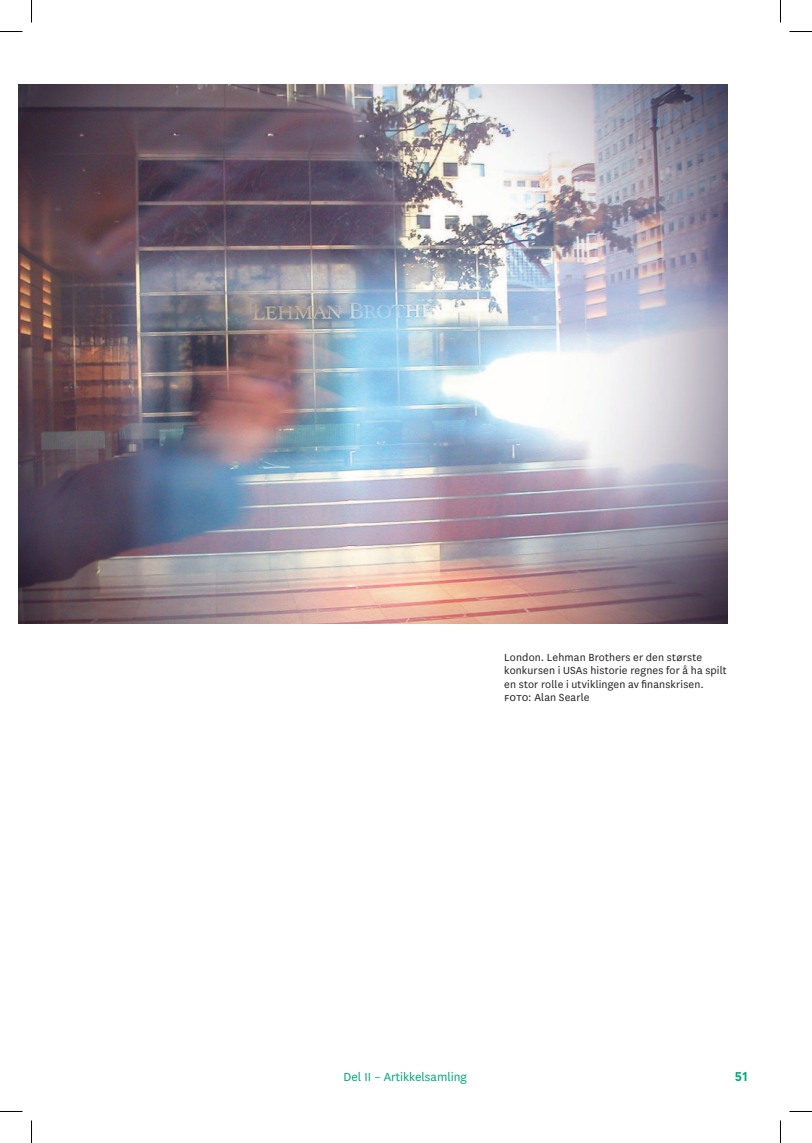
<style>
.page{position:relative;width:812px;height:1143px;background:#fff}
.page>*{position:absolute;margin:0;border:0;box-sizing:border-box;transform-origin:0 0}
.t1{font:13.5px "National";color:#00a776}
.t2{font:12px/13.5px "National";letter-spacing:.015em;color:#231f20}
.t3{font:800 12px "Neuzeit SLT Std";color:#00a776}
</style>
<div class="page">
<img style="left:19px;top:85px;width:708px;height:538px">
<svg style="left:0;top:31px;width:22px;height:1px"></svg>
<svg style="left:789px;top:31px;width:22px;height:1px"></svg>
<svg style="left:31px;top:0;width:1px;height:22px"></svg>
<svg style="left:31px;top:1120px;width:1px;height:22px"></svg>
<svg style="left:780px;top:0;width:1px;height:22px"></svg>
<svg style="left:780px;top:1120px;width:1px;height:22px"></svg>
<p class="t2" style="left:504px;top:649px;width:224px">London. Lehman Brothers er den største konkursen i USAs historie regnes for å ha spilt en stor rolle i utviklingen av finanskrisen. foto: Alan Searle</p>
<p class="t1" style="left:343px;top:1067px;width:125px">Del II – Artikkelsamling</p>
<p class="t3" style="left:735px;top:1068px;width:15px">51</p>
</div>
